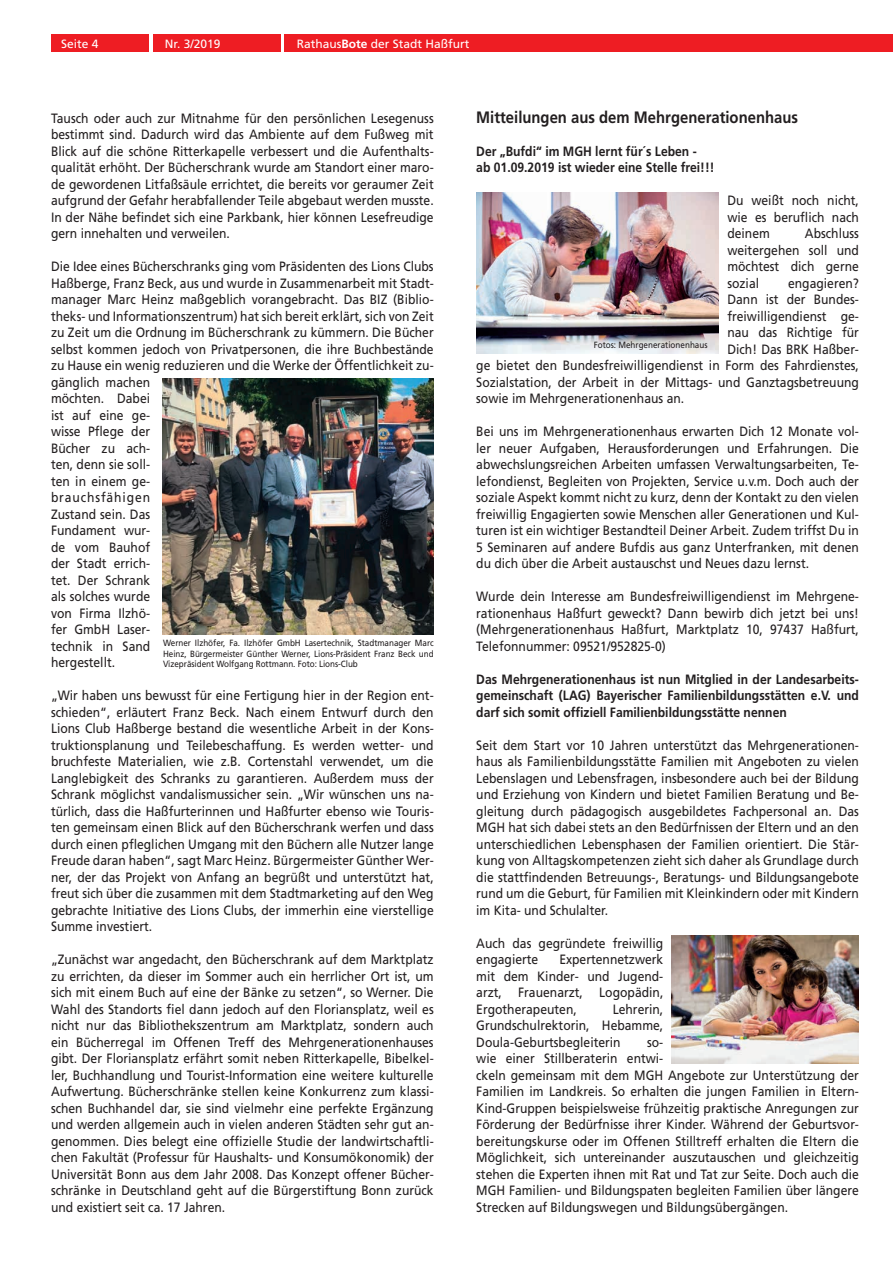
<style>
.page{position:relative;width:893px;height:1263px;background:#fff}
.page>*{position:absolute;margin:0;border:0;box-sizing:border-box;transform-origin:0 0}
.t1{font:700 16.5px "Frutiger";color:#231f20;scale:.9 1}
.t2{font:13.5px/16.5px "Frutiger";color:#231f20;text-align:justify;scale:.9 1}
.t3{font:700 13.5px/16.5px "Frutiger";color:#231f20;scale:.9 1}
.t4{font:12px "Frutiger";color:#fff}
.t5{font:9px/10.8px "Frutiger";letter-spacing:-.005em;color:#231f20;text-align:justify;scale:.9 1}
.s1{font-weight:700}
</style>
<div class="page">
<div style="left:51px;top:34px;width:98px;height:17px;background:#ee1d23"></div>
<div style="left:153px;top:34px;width:128px;height:17px;background:#ee1d23"></div>
<div style="left:285px;top:34px;width:608px;height:17px;background:#ee1d23"></div>
<img style="left:476px;top:192px;width:243px;height:162px">
<img style="left:672px;top:935px;width:187px;height:128px">
<img style="left:163px;top:378px;width:271px;height:256px">
<p class="t4" style="left:61px;top:37px;width:39px">Seite 4</p>
<p class="t4" style="left:165px;top:37px;width:57px">Nr. 3/2019</p>
<p class="t4" style="left:297px;top:37px;width:174px">Rathaus<span class="s1">Bote</span> der Stadt Haßfurt</p>
<p class="t2" style="left:51px;top:110px;width:427px">Tausch oder auch zur Mitnahme für den persönlichen Lesegenuss bestimmt sind. Dadurch wird das Ambiente auf dem Fußweg mit Blick auf die schöne Ritterkapelle verbessert und die Aufenthalts&shy;qualität erhöht. Der Bücherschrank wurde am Standort einer maro&shy;de gewordenen Litfaßsäule errichtet, die bereits vor geraumer Zeit aufgrund der Gefahr herabfallender Teile abgebaut werden musste.<br>In der Nähe befindet sich eine Parkbank, hier können Lesefreudige gern innehalten und verweilen.</p>
<p class="t2" style="left:51px;top:258px;width:427px;text-align:left">Die Idee eines Bücherschranks ging vom Präsidenten des Lions Clubs<br>Haßberge, Franz Beck, aus und wurde in Zusammenarbeit mit Stadt&shy;manager Marc Heinz maßgeblich vorangebracht. Das BIZ (Biblio&shy;theks- und Informationszentrum) hat sich bereit erklärt, sich von Zeit zu Zeit um die Ordnung im Bücherschrank zu kümmern. Die Bücher selbst kommen jedoch von Privatpersonen, die ihre Buchbestände zu Hause ein wenig reduzieren und die Werke der Öffentlichkeit zu&shy;gänglich machen<br>möchten. Dabei<br>ist auf eine ge-<br>wisse Pflege der<br>Bücher zu ach-<br>ten, denn sie soll-<br>ten in einem ge-<br>brauchsfähigen<br>Zustand sein. Das<br>Fundament wur-<br>de vom Bauhof<br>der Stadt errich-<br>tet. Der Schrank<br>als solches wurde<br>von Firma Ilzhö-<br>fer GmbH Laser-<br>technik in Sand<br>hergestellt.</p>
<p class="t2" style="left:51px;top:687px;width:427px">„Wir haben uns bewusst für eine Fertigung hier in der Region ent&shy;schieden“, erläutert Franz Beck. Nach einem Entwurf durch den Lions Club Haßberge bestand die wesentliche Arbeit in der Kons&shy;truktionsplanung und Teilebeschaffung. Es werden wetter- und bruchfeste Materialien, wie z.B. Cortenstahl verwendet, um die Langlebigkeit des Schranks zu garantieren. Außerdem muss der Schrank möglichst vandalismussicher sein. „Wir wünschen uns na&shy;türlich, dass die Haßfurterinnen und Haßfurter ebenso wie Touris&shy;ten gemeinsam einen Blick auf den Bücherschrank werfen und dass durch einen pfleglichen Umgang mit den Büchern alle Nutzer lange Freude daran haben“, sagt Marc Heinz. Bürgermeister Günther Wer&shy;ner, der das Projekt von Anfang an begrüßt und unterstützt hat, freut sich über die zusammen mit dem Stadtmarketing auf den Weg gebrachte Initiative des Lions Clubs, der immerhin eine vierstellige Summe investiert.</p>
<p class="t2" style="left:51px;top:951px;width:427px">„Zunächst war angedacht, den Bücherschrank auf dem Marktplatz zu errichten, da dieser im Sommer auch ein herrlicher Ort ist, um sich mit einem Buch auf eine der Bänke zu setzen“, so Werner. Die Wahl des Standorts fiel dann jedoch auf den Floriansplatz, weil es nicht nur das Bibliothekszentrum am Marktplatz, sondern auch ein Bücherregal im Offenen Treff des Mehrgenerationenhauses gibt. Der Floriansplatz erfährt somit neben Ritterkapelle, Bibelkel&shy;ler, Buchhandlung und Tourist-Information eine weitere kulturelle Aufwertung. Bücherschränke stellen keine Konkurrenz zum klassi&shy;schen Buchhandel dar, sie sind vielmehr eine perfekte Ergänzung und werden allgemein auch in vielen anderen Städten sehr gut an&shy;genommen. Dies belegt eine offizielle Studie der landwirtschaftli&shy;chen Fakultät (Professur für Haushalts- und Konsumökonomik) der Universität Bonn aus dem Jahr 2008. Das Konzept offener Bücher&shy;schränke in Deutschland geht auf die Bürgerstiftung Bonn zurück und existiert seit ca. 17 Jahren.</p>
<p class="t5" style="left:163px;top:637px;width:302px">Werner Ilzhöfer, Fa. Ilzhöfer GmbH Lasertechnik, Stadtmanager Marc Heinz, Bürgermeister Günther Werner, Lions-Präsident Franz Beck und Vizepräsident Wolfgang Rottmann. Foto: Lions-Club</p>
<p class="t1" style="left:476px;top:107px;width:359px">Mitteilungen aus dem Mehrgenerationenhaus</p>
<p class="t3" style="left:476px;top:143px;width:266px">Der „Bufdi“ im MGH lernt für´s Leben -<br>ab 01.09.2019 ist wieder eine Stelle frei!!!</p>
<p class="t2" style="left:727px;top:192px;width:148px">Du weißt noch nicht, wie es beruflich nach deinem</p>
<p class="t2" style="left:727px;top:225px;width:148px;text-indent:78px">Abschluss weitergehen soll und möchtest dich gerne sozial</p>
<p class="t2" style="left:788px;top:275px;width:80px">engagieren?</p>
<p class="t2" style="left:727px;top:291px;width:148px">Dann ist der Bundes-</p>
<p class="t2" style="left:727px;top:308px;width:148px">freiwilligendienst ge-</p>
<p class="t2" style="left:727px;top:324px;width:148px">nau das Richtige für</p>
<p class="t2" style="left:727px;top:341px;width:148px">Dich! Das BRK Haßber-</p>
<p class="t2" style="left:476px;top:357px;width:427px">ge bietet den Bundesfreiwilligendienst in Form des Fahrdienstes,</p>
<p class="t2" style="left:476px;top:374px;width:427px">Sozialstation, der Arbeit in der Mittags- und Ganztagsbetreuung</p>
<p class="t2" style="left:476px;top:390px;width:233px">sowie im Mehrgenerationenhaus an.</p>
<p class="t2" style="left:476px;top:423px;width:427px">Bei uns im Mehrgenerationenhaus erwarten Dich 12 Monate vol&shy;ler neuer Aufgaben, Herausforderungen und Erfahrungen. Die abwechslungsreichen Arbeiten umfassen Verwaltungsarbeiten, Te&shy;lefondienst, Begleiten von Projekten, Service u.v.m. Doch auch der soziale Aspekt kommt nicht zu kurz, denn der Kontakt zu den vielen freiwillig Engagierten sowie Menschen aller Generationen und Kul&shy;turen ist ein wichtiger Bestandteil Deiner Arbeit. Zudem triffst Du in 5 Seminaren auf andere Bufdis aus ganz Unterfranken, mit denen du dich über die Arbeit austauschst und Neues dazu lernst.</p>
<p class="t2" style="left:476px;top:588px;width:427px">Wurde dein Interesse am Bundesfreiwilligendienst im Mehrgene&shy;rationenhaus Haßfurt geweckt? Dann bewirb dich jetzt bei uns! (Mehrgenerationenhaus Haßfurt, Marktplatz 10, 97437 Haßfurt, Telefonnummer: 09521/952825-0)</p>
<p class="t3" style="left:476px;top:671px;width:427px;text-align:justify">Das Mehrgenerationenhaus ist nun Mitglied in der Landesarbeits&shy;gemeinschaft (LAG) Bayerischer Familienbildungsstätten e.V. und darf sich somit offiziell Familienbildungsstätte nennen</p>
<p class="t2" style="left:476px;top:737px;width:427px">Seit dem Start vor 10 Jahren unterstützt das Mehrgenerationen&shy;haus als Familienbildungsstätte Familien mit Angeboten zu vielen Lebenslagen und Lebensfragen, insbesondere auch bei der Bildung und Erziehung von Kindern und bietet Familien Beratung und Be&shy;gleitung durch pädagogisch ausgebildetes Fachpersonal an. Das MGH hat sich dabei stets an den Bedürfnissen der Eltern und an den unterschiedlichen Lebensphasen der Familien orientiert. Die Stär&shy;kung von Alltagskompetenzen zieht sich daher als Grundlage durch die stattfindenden Betreuungs-, Beratungs- und Bildungsangebote rund um die Geburt, für Familien mit Kleinkindern oder mit Kindern im Kita- und Schulalter.</p>
<p class="t2" style="left:476px;top:935px;width:209px">Auch das gegründete freiwillig engagierte</p>
<p class="t5" style="left:594px;top:339px;width:128px">Fotos: Mehrgenerationenhaus</p>
<p class="t2" style="left:476px;top:951px;width:209px;text-indent:83px">Expertennetzwerk mit dem Kinder- und Jugend&shy;arzt, Frauenarzt, Logopädin, Ergotherapeuten,</p>
<p class="t2" style="left:476px;top:1001px;width:209px;text-indent:136px">Lehrerin, Grundschulrektorin, Hebamme, Doula-Geburtsbegleiterin</p>
<p class="t2" style="left:476px;top:1034px;width:427px;text-align:left;text-indent:171px">so-<br>wie einer Stillberaterin entwi-<br>ckeln gemeinsam mit dem MGH Angebote zur Unterstützung der Familien im Landkreis. So erhalten die jungen Familien in Eltern-Kind-Gruppen beispielsweise frühzeitig praktische Anregungen zur Förderung der Bedürfnisse ihrer Kinder. Während der Geburtsvor&shy;bereitungskurse oder im Offenen Stilltreff erhalten die Eltern die Möglichkeit, sich untereinander auszutauschen und gleichzeitig stehen die Experten ihnen mit Rat und Tat zur Seite. Doch auch die MGH Familien- und Bildungspaten begleiten Familien über längere Strecken auf Bildungswegen und Bildungsübergängen.</p>
</div>
